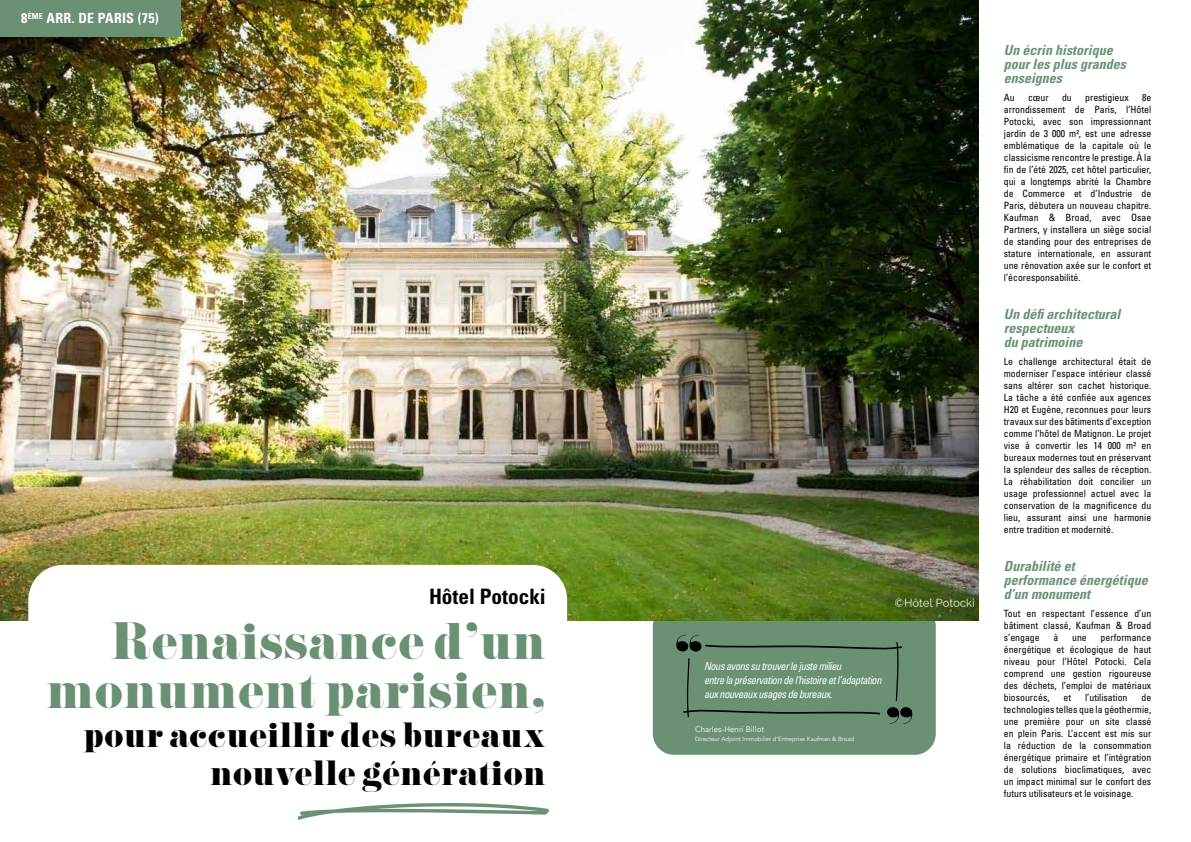
<style>
.page{position:relative;width:1191px;height:842px;background:#fff}
.page>*{position:absolute;margin:0;border:0;box-sizing:border-box;transform-origin:0 0}
.t1{font:47px/49px "Pistilli";color:#6b9175;text-align:right}
.t2{font:32px/38.4px "Pistilli";color:#000;text-align:right}
.t3{font:700 condensed 21.2px "Univers LT Std";color:#000}
.t4{font:italic 700 condensed 14px/14px "Univers LT Std";color:#6b9175}
.t5{font:700 condensed 14px "Univers LT Std";letter-spacing:.02em;color:#fff}
.t6{font:italic condensed 11px/14px "Univers LT Std";letter-spacing:-.04em;color:#fff;scale:.94 1}
.t7{font:condensed 10px/12px "Univers LT Std";color:#000;text-align:justify}
.t8{font:8px "Avenir";color:#fff}
.t9{font:6px "Avenir";color:#fff}
</style>
<div class="page">
<div style="left:653px;top:605px;width:282px;height:150px;background:#6b9175;border-radius:21px"></div>
<img style="left:0;top:0;width:978px;height:621px">
<div style="left:0;top:0;width:180px;height:37px;background:#6b9175"></div>
<div style="left:28px;top:565px;width:539px;height:276px;background:#fff;border-radius:35px"></div>
<svg style="left:298px;top:803px;width:251px;height:17px"></svg>
<svg style="left:676px;top:635px;width:236px;height:89px"></svg>
<h3 class="t5" style="left:21px;top:10px;width:139px">8<sup>ÈME</sup> ARR. DE PARIS (75)</h3>
<h3 class="t4" style="left:1003px;top:43px;width:124px">Un écrin historique pour les plus grandes enseignes</h3>
<p class="t7" style="left:1003px;top:91px;width:12px">Au</p>
<p class="t7" style="left:1028px;top:91px;width:22px">cœur</p>
<p class="t7" style="left:1062px;top:91px;width:11px">du</p>
<p class="t7" style="left:1085px;top:91px;width:45px">prestigieux</p>
<p class="t7" style="left:1003px;top:91px;width:149px;text-indent:138px">8e arrondissement de Paris, l’Hôtel Potocki, avec son impressionnant jardin de 3 000 m², est une adresse emblématique de la capitale où le classicisme rencontre le prestige. À la fin de l’été 2025, cet hôtel particulier, qui a longtemps abrité la Chambre de Commerce et d’Industrie de Paris, débutera un nouveau chapitre.<br>Kaufman &amp; Broad, avec Osae Partners, y installera un siège social de standing pour des entreprises de stature internationale, en assurant une rénovation axée sur le confort et l’écoresponsabilité.</p>
<h3 class="t4" style="left:1003px;top:307px;width:118px">Un défi architectural respectueux<br>du patrimoine</h3>
<p class="t7" style="left:1003px;top:355px;width:149px">Le challenge architectural était de moderniser l’espace intérieur classé sans altérer son cachet historique.<br>La tâche a été confiée aux agences H20 et Eugène, reconnues pour leurs travaux sur des bâtiments d’exception comme l’hôtel de Matignon. Le projet vise à convertir les 14 000 m² en bureaux modernes tout en préservant la splendeur des salles de réception.<br>La réhabilitation doit concilier un usage professionnel actuel avec la conservation de la magnificence du lieu, assurant ainsi une harmonie entre tradition et modernité.</p>
<h3 class="t4" style="left:1003px;top:559px;width:145px">Durabilité et performance énergétique</h3>
<h3 class="t3" style="left:429px;top:584px;width:118px">Hôtel Potocki</h3>
<h3 class="t4" style="left:1003px;top:587px;width:88px">d’un monument</h3>
<h1 class="t1" style="left:46px;top:616px;width:501px">Renaissance d’un monument parisien,</h1>
<h2 class="t2" style="left:84px;top:715px;width:464px">pour accueillir des bureaux nouvelle génération</h2>
<p class="t7" style="left:1003px;top:607px;width:149px">Tout en respectant l’essence d’un bâtiment classé, Kaufman &amp; Broad s’engage</p>
<p class="t7" style="left:1003px;top:631px;width:149px;text-indent:97px">performance énergétique et écologique de haut niveau pour l’Hôtel Potocki. Cela comprend une gestion rigoureuse des déchets, l’emploi de matériaux biosourcés,</p>
<p class="t7" style="left:1053px;top:631px;width:6px">à</p>
<p class="t7" style="left:1072px;top:631px;width:16px">une</p>
<p class="t6" style="left:704px;top:659px;width:190px">Nous avons su trouver le juste milieu<br>entre la préservation de l’histoire et l’adaptation aux nouveaux usages de bureaux.</p>
<p class="t8" style="left:695px;top:724px;width:70px">Charles-Henri Billot</p>
<p class="t7" style="left:1003px;top:691px;width:149px;text-indent:138px">de technologies telles que la géothermie, une première pour un site classé en plein Paris. L’accent est mis sur la réduction de la consommation énergétique primaire et l’intégration de solutions bioclimatiques, avec un impact minimal sur le confort des futurs utilisateurs et le voisinage.</p>
<p class="t7" style="left:1063px;top:691px;width:9px">et</p>
<p class="t7" style="left:1085px;top:691px;width:44px">l’utilisation</p>
<p class="t9" style="left:695px;top:735px;width:161px">Directeur Adjoint Immobilier d’Entreprise Kaufman &amp; Broad</p>
</div>
